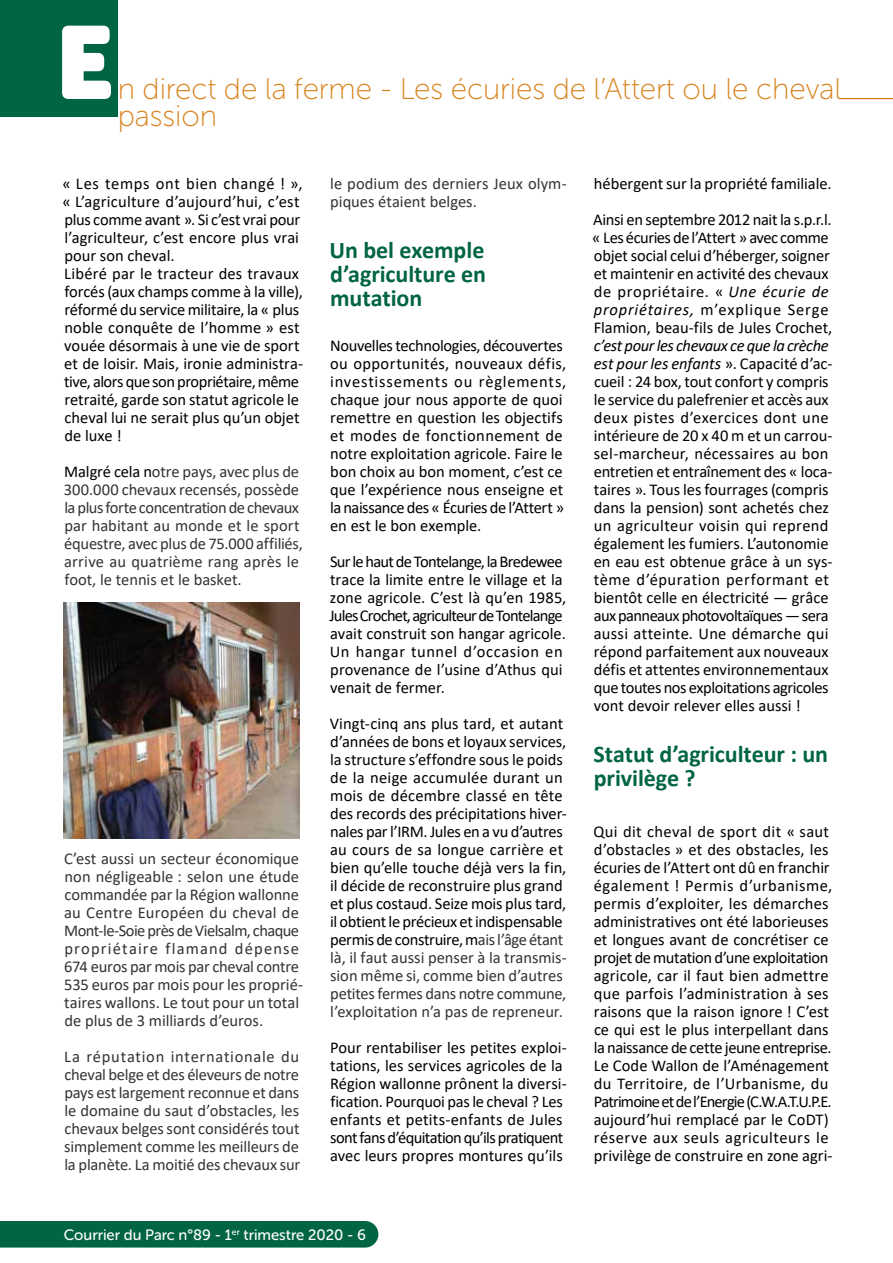
<style>
.page{position:relative;width:893px;height:1263px;background:#fff}
.page>*{position:absolute;margin:0;border:0;box-sizing:border-box;transform-origin:0 0}
.t1{font:102px "Museo Sans Rounded";color:#fff}
.t2{font:30px/27px "Museo Sans Rounded 100";color:#d78420}
.t3{font:700 24px/24px "Calibri";letter-spacing:-.005em;color:#006445;text-align:justify}
.t4{font:16.5px/18px "Calibri";color:#000}
.t5{font:16.5px/18px "Calibri";letter-spacing:-.005em;color:#333}
.t6{font:15px "Museo Sans Rounded 500";color:#fff}
.s1{color:#000}
.s2{color:#333}
.s3{font-style:italic}
</style>
<div class="page">
<div style="left:0;top:0;width:118px;height:117px;background:#006445"></div>
<div style="left:0;top:1221px;width:378px;height:26px;background:#006445"></div>
<hr style="left:840px;top:98px;width:53px;height:1px;background:#ce7f1e">
<img style="left:64px;top:602px;width:236px;height:236px">
<h1 class="t1" style="left:56px;top:4px;width:58px">E</h1>
<h2 class="t2" style="left:118px;top:76px;width:725px">n direct de la ferme - Les écuries de l’Attert ou le cheval passion</h2>
<p class="t4" style="left:62px;top:174px;width:242px">« Les temps ont bien changé ! », « L’agriculture d’aujourd’hui, c’est plus comme avant ». Si c’est vrai pour l’agriculteur, c’est encore plus vrai pour son cheval.<br>Libéré par le tracteur des travaux forcés (aux champs comme à la ville), réformé du service militaire, la « plus noble conquête de l’homme » est vouée désormais à une vie de sport et de loisir. Mais, ironie administra&shy;tive, alors que son propriétaire, même retraité, garde son statut agricole le cheval lui ne serait plus qu’un objet de luxe !</p>
<p class="t5" style="left:64px;top:462px;width:240px"><span class="s1">Malgré cela n</span>otre pays, avec plus de 300.000 chevaux recensés, possède la plus forte concentration de chevaux par habitant au monde et le sport équestre, avec plus de 75.000 affiliés, arrive au quatrième rang après le foot, le tennis et le basket.</p>
<p class="t5" style="left:64px;top:849px;width:241px">C’est aussi un secteur économique non négligeable : selon une étude commandée par la Région wallonne au Centre Européen du cheval de Mont-le-Soie près de Vielsalm, chaque propriétaire flamand dépense 674 euros par mois par cheval contre 535 euros par mois pour les proprié&shy;taires wallons. Le tout pour un total de plus de 3 milliards d’euros.</p>
<p class="t5" style="left:64px;top:1047px;width:238px;text-align:justify">La réputation internationale du cheval belge et des éleveurs de notre pays est largement reconnue et dans le domaine du saut d’obstacles, les chevaux belges sont considérés tout simplement comme les meilleurs de la planète. La moitié des chevaux sur</p>
<p class="t5" style="left:330px;top:174px;width:238px">le podium des derniers Jeux olym&shy;piques étaient belges.</p>
<h3 class="t3" style="left:329px;top:238px;width:158px">Un bel exemple d’agriculture en mutation</h3>
<p class="t4" style="left:330px;top:336px;width:238px">Nouvelles technologies, découvertes ou opportunités, nouveaux défis, investissements ou règlements, chaque jour nous apporte de quoi remettre en question les objectifs et modes de fonctionnement de notre exploitation agricole. Faire le bon choix au bon moment, c’est ce que l’expérience nous enseigne et la naissance des « Écuries de l’Attert » en est le bon exemple.</p>
<p class="t4" style="left:329px;top:552px;width:238px">Sur le haut de Tontelange, la Bredewee trace la limite entre le village et la zone agricole. C’est là qu’en 1985, Jules Crochet, agriculteur de Tontelange avait construit son hangar agricole.<br>Un hangar tunnel d’occasion en provenance de l’usine d’Athus qui venait de fermer.</p>
<p class="t4" style="left:330px;top:714px;width:239px">Vingt-cinq ans plus tard, et autant d’années de bons et loyaux services, la structure s’effondre sous le poids de la neige accumulée durant un mois de décembre classé en tête des records des précipitations hiver&shy;nales par l’IRM. Jules en a vu d’autres au cours de sa longue carrière et bien qu’elle touche déjà vers la fin, il décide de reconstruire plus grand et plus costaud. Seize mois plus tard, il obtient le précieux et indispensable permis de construire, m<span class="s2">ais l’âge étant là, il faut aussi penser à la transmis&shy;sion même si, comme bien d’autres petites fermes dans notre commune, l’exploitation n’a pas de repreneur.</span></p>
<p class="t4" style="left:330px;top:1038px;width:238px">Pour rentabiliser les petites exploi&shy;tations, les services agricoles de la Région wallonne prônent la diversi&shy;fication. Pourquoi pas le cheval ? Les enfants et petits-enfants de Jules sont fans d’équitation qu’ils pratiquent avec leurs propres montures qu’ils</p>
<p class="t6" style="left:64px;top:1226px;width:304px">Courrier du Parc n°89 - 1<sup>er</sup> trimestre 2020 - 6</p>
<p class="t4" style="left:593px;top:165px;width:240px;line-height:36px">hébergent sur la propriété familiale.<br>Ainsi en septembre 2012 nait la s.p.r.l.</p>
<p class="t4" style="left:592px;top:228px;width:242px">« Les écuries de l’Attert » avec comme objet social celui d’héberger, soigner et maintenir en activité des chevaux de propriétaire. « <span class="s3">Une écurie de propriétaires,</span> m’explique Serge Flamion, beau-fils de Jules Crochet,</p>
<p class="t4" style="left:594px;top:336px;width:240px"><span class="s3">c’est pour les chevaux ce que la crèche est pour les enfants</span> ». Capacité d’ac&shy;cueil : 24 box, tout confort y compris le service du palefrenier et accès aux deux pistes d’exercices dont une intérieure de 20 x 40 m et un carrou&shy;sel-marcheur, nécessaires au bon entretien et entraînement des « loca&shy;taires ». Tous les fourrages (compris dans la pension) sont achetés chez un agriculteur voisin qui reprend également les fumiers. L’autonomie en eau est obtenue grâce à un sys&shy;tème d’épuration performant et bientôt celle en électricité — grâce aux panneaux photovoltaïques — sera aussi atteinte. Une démarche qui répond parfaitement aux nouveaux défis et attentes environnementaux que toutes nos exploitations agricoles vont devoir relever elles aussi !</p>
<h3 class="t3" style="left:594px;top:742px;width:236px">Statut d’agriculteur : un privilège ?</h3>
<p class="t4" style="left:593px;top:822px;width:241px">Qui dit cheval de sport dit « saut d’obstacles » et des obstacles, les écuries de l’Attert ont dû en franchir également ! Permis d’urbanisme, permis d’exploiter, les démarches administratives ont été laborieuses et longues avant de concrétiser ce projet de mutation d’une exploitation agricole, car il faut bien admettre que parfois l’administration à ses raisons que la raison ignore ! C’est ce qui est le plus interpellant dans la naissance de cette jeune entreprise.<br>Le Code Wallon de l’Aménagement du Territoire, de l’Urbanisme, du Patrimoine et de l’Energie (C.W.A.T.U.P.E. aujourd’hui remplacé par le CoDT) réserve aux seuls agriculteurs le privilège de construire en zone agri-</p>
</div>
